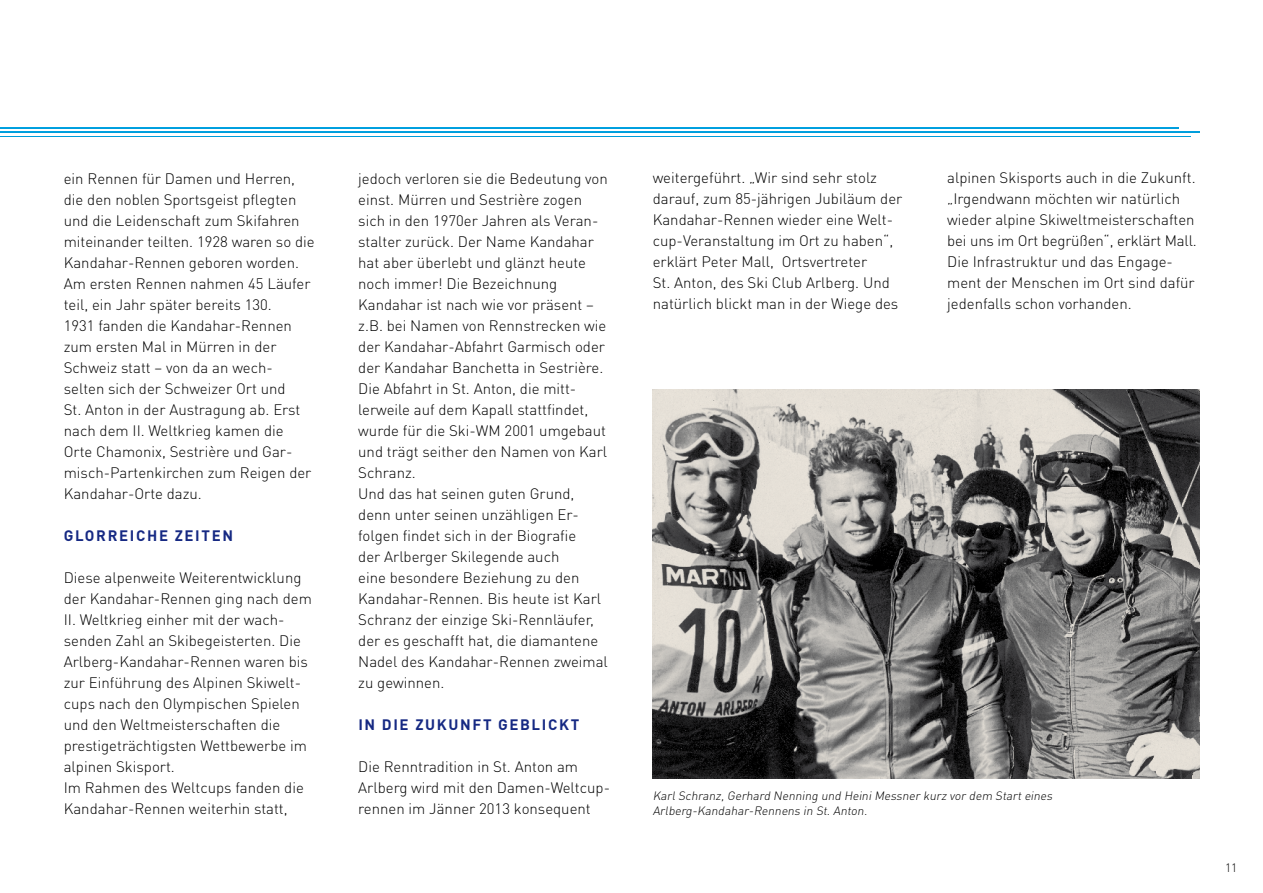
<style>
.page{position:relative;width:1263px;height:893px;background:#fff}
.page>*{position:absolute;margin:0;border:0;box-sizing:border-box;transform-origin:0 0}
.t1{font:300 15px/21px "DINOT";color:#000}
.t2{font:700 15px "DINOT";letter-spacing:.11em;color:#162983}
.t3{font:italic 300 12px/15px "DINOT";color:#000}
.t4{font:300 12px "DINOT";color:#000}
</style>
<div class="page">
<img style="left:653px;top:389px;width:546px;height:389px">
<img style="left:0;top:128px;width:1179px;height:1px">
<img style="left:0;top:132px;width:1199px;height:1px">
<img style="left:0;top:136px;width:1191px;height:1px">
<p class="t1" style="left:64px;top:167px;width:252px">ein Rennen für Damen und Herren, die den noblen Sportsgeist pflegten und die Leidenschaft zum Skifahren miteinander teilten. 1928 waren so die Kandahar-Rennen geboren worden.<br>Am ersten Rennen nahmen 45 Läufer teil, ein Jahr später bereits 130.<br>1931 fanden die Kandahar-Rennen zum ersten Mal in Mürren in der Schweiz statt – von da an wech&shy;selten sich der Schweizer Ort und<br>St. Anton in der Austragung ab. Erst nach dem II. Weltkrieg kamen die Orte Chamonix, Sestrière und Gar&shy;misch-Partenkirchen zum Reigen der Kandahar-Orte dazu.</p>
<p class="t2" style="left:64px;top:525px;width:171px">GLORREICHE ZEITEN</p>
<p class="t1" style="left:64px;top:566px;width:250px">Diese alpenweite Weiterentwicklung der Kandahar-Rennen ging nach dem II. Weltkrieg einher mit der wach&shy;senden Zahl an Skibegeisterten. Die Arlberg-Kandahar-Rennen waren bis zur Einführung des Alpinen Skiwelt&shy;cups nach den Olympischen Spielen und den Weltmeisterschaften die prestigeträchtigsten Wettbewerbe im alpinen Skisport.<br>Im Rahmen des Weltcups fanden die Kandahar-Rennen weiterhin statt,</p>
<p class="t1" style="left:358px;top:167px;width:251px">jedoch verloren sie die Bedeutung von einst. Mürren und Sestrière zogen sich in den 1970er Jahren als Veran&shy;stalter zurück. Der Name Kandahar hat aber überlebt und glänzt heute noch immer! Die Bezeichnung<br>Kandahar ist nach wie vor präsent – z.B. bei Namen von Rennstrecken wie der Kandahar-Abfahrt Garmisch oder der Kandahar Banchetta in Sestrière.<br>Die Abfahrt in St. Anton, die mitt&shy;lerweile auf dem Kapall stattfindet, wurde für die Ski-WM 2001 umgebaut und trägt seither den Namen von Karl<br>Schranz.<br>Und das hat seinen guten Grund, denn unter seinen unzähligen Er&shy;folgen findet sich in der Biografie<br>der Arlberger Skilegende auch<br>eine besondere Beziehung zu den<br>Kandahar-Rennen. Bis heute ist Karl<br>Schranz der einzige Ski-Rennläufer, der es geschafft hat, die diamantene<br>Nadel des Kandahar-Rennen zweimal zu gewinnen.</p>
<p class="t2" style="left:358px;top:714px;width:222px">IN DIE ZUKUNFT GEBLICKT</p>
<p class="t1" style="left:358px;top:755px;width:253px">Die Renntradition in St. Anton am<br>Arlberg wird mit den Damen-Welt cup&shy;rennen im Jänner 2013 konsequent</p>
<p class="t1" style="left:653px;top:166px;width:251px">weitergeführt. „Wir sind sehr stolz darauf, zum 85-jährigen Jubiläum der Kandahar-Rennen wieder eine Welt&shy;cup-Veranstaltung im Ort zu haben“, erklärt Peter Mall, Ortsvertreter<br>St. Anton, des Ski Club Arlberg. Und natürlich blickt man in der Wiege des</p>
<p class="t1" style="left:947px;top:166px;width:251px">alpinen Skisports auch in die Zu kunft. „Irgendwann möchten wir natürlich wieder alpine Skiweltmeister schaften bei uns im Ort begrüßen“, erklärt Mall.<br>Die Infrastruktur und das Engage&shy;ment der Menschen im Ort sind dafür jedenfalls schon vorhanden.</p>
<p class="t3" style="left:653px;top:788px;width:404px">KarlSchranz,Gerhard Nenning und HeiniMessner kurz vor dem Starteines<br>Arlberg-Kandahar-Rennens in St.Anton.</p>
<p class="t4" style="left:1225px;top:859px;width:14px">11</p>
</div>
